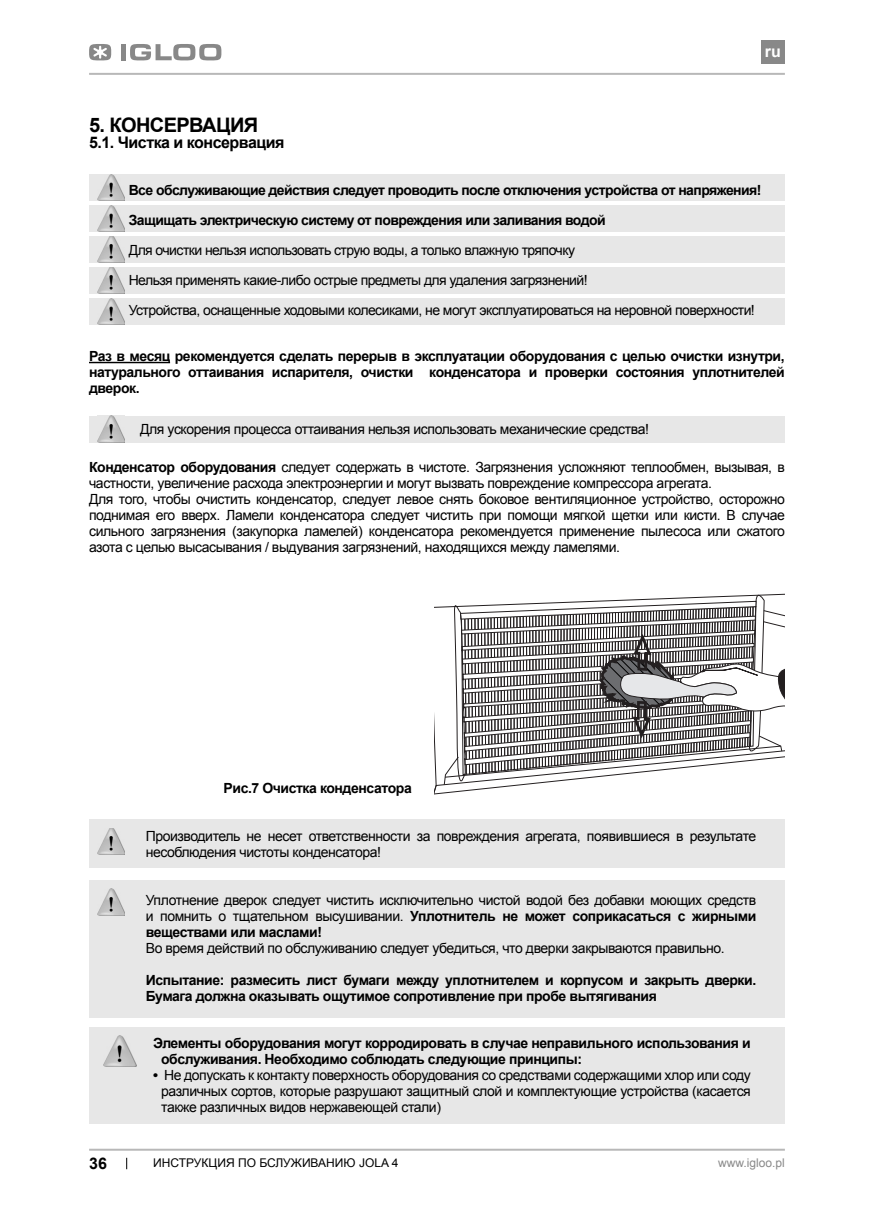
<style>
.page{position:relative;width:874px;height:1225px;background:#fff}
.page>*{position:absolute;margin:0;border:0;box-sizing:border-box;transform-origin:0 0}
.t1{font:700 20px "Arial";letter-spacing:-.03em;color:#000}
.t2{font:700 16px "Arial";letter-spacing:-.03em;color:#000}
.t3{font:700 16px "Arial";color:#fff}
.t4{font:14px/16px "Arial";letter-spacing:-.03em;color:#000}
.t5{font:700 14px/16px "Arial";letter-spacing:-.03em;color:#000}
.t6{font:12px "Arial";color:#000}
.t7{font:12px "Arial";color:#888}
.s1{font-weight:700}
</style>
<div class="page">
<hr style="left:89px;top:73px;width:695px;height:2px;background:#b8b8b8">
<div style="left:760px;top:40px;width:24px;height:23px;background:#888"></div>
<hr style="left:89px;top:1148px;width:695px;height:2px;background:#b8b8b8">
<svg style="left:126px;top:1157px;width:1px;height:12px"></svg>
<svg style="left:89px;top:44px;width:22px;height:17px"></svg>
<div style="left:121px;top:44px;width:5px;height:16px;background:#888"></div>
<svg style="left:130px;top:44px;width:91px;height:17px"></svg>
<div style="left:89px;top:880px;width:695px;height:137px;background:#e7e7e7"></div>
<img style="left:97px;top:889px;width:28px;height:26px">
<div style="left:89px;top:298px;width:695px;height:27px;background:#e7e7e7"></div>
<img style="left:97px;top:298px;width:28px;height:26px">
<div style="left:89px;top:174px;width:695px;height:27px;background:#e7e7e7"></div>
<div style="left:89px;top:205px;width:695px;height:27px;background:#e7e7e7"></div>
<div style="left:89px;top:236px;width:695px;height:27px;background:#e7e7e7"></div>
<div style="left:89px;top:267px;width:695px;height:27px;background:#e7e7e7"></div>
<img style="left:97px;top:174px;width:28px;height:26px">
<img style="left:97px;top:205px;width:28px;height:26px">
<img style="left:97px;top:236px;width:28px;height:26px">
<img style="left:97px;top:267px;width:28px;height:26px">
<hr style="left:89px;top:362px;width:81px;height:1px;background:#000">
<div style="left:89px;top:416px;width:695px;height:26px;background:#e7e7e7"></div>
<img style="left:97px;top:416px;width:28px;height:26px">
<div style="left:89px;top:819px;width:695px;height:49px;background:#e7e7e7"></div>
<img style="left:97px;top:828px;width:28px;height:26px">
<svg style="left:434px;top:593px;width:350px;height:202px"></svg>
<div style="left:89px;top:1027px;width:695px;height:96px;background:#e7e7e7"></div>
<img style="left:104px;top:1035px;width:32px;height:31px">
<p class="t3" style="left:764px;top:42px;width:17px">ru</p>
<h1 class="t1" style="left:89px;top:114px;width:170px">5. КОНСЕРВАЦИЯ</h1>
<p class="t2" style="left:89px;top:133px;width:197px">5.1. Чистка и консервация</p>
<p class="t5" style="left:129px;top:175px;width:634px;line-height:30px">Все обслуживающие действия следует проводить после отключения устройства от напряжения!<br>Защищать электрическую систему от повреждения или заливания водой</p>
<p class="t4" style="left:129px;top:235px;width:627px;line-height:30px">Для очистки нельзя использовать струю воды, а только влажную тряпочку<br>Нельзя применять какие-либо острые предметы для удаления загрязнений!<br>Устройства, оснащенные ходовыми колесиками, не могут эксплуатироваться на неровной поверхности!</p>
<p class="t5" style="left:89px;top:348px;width:696px;text-align:justify">Раз в месяц рекомендуется сделать перерыв в эксплуатации оборудования с целью очистки изнутри, натурального оттаивания испарителя, очистки конденсатора и проверки состояния уплотнителей дверок.</p>
<p class="t4" style="left:140px;top:421px;width:510px">Для ускорения процесса оттаивания нельзя использовать механические средства!</p>
<p class="t4" style="left:89px;top:459px;width:697px"><span class="s1">Конденсатор оборудования</span> следует содержать в чистоте. Загрязнения усложняют теплообмен, вызывая, в частности, увеличение расхода электроэнергии и могут вызвать повреждение компрессора агрегата.<br>Для того, чтобы очистить конденсатор, следует левое снять боковое вентиляционное устройство, осторожно поднимая его вверх. Ламели конденсатора следует чистить при помощи мягкой щетки или кисти. В случае сильного загрязнения (закупорка ламелей) конденсатора рекомендуется применение пылесоса или сжатого азота с целью высасывания / выдувания загрязнений, находящихся между ламелями.</p>
<p class="t5" style="left:223px;top:780px;width:190px">Рис.7 Очистка конденсатора</p>
<p class="t4" style="left:146px;top:828px;width:611px">Производитель не несет ответственности за повреждения агрегата, появившиеся в результате несоблюдения чистоты конденсатора!</p>
<p class="t4" style="left:146px;top:892px;width:611px;text-align:justify">Уплотнение дверок следует чистить исключительно чистой водой без добавки моющих средств и помнить о тщательном высушивании. <span class="s1">Уплотнитель не может соприкасаться с жирными веществами или маслами!</span></p>
<p class="t4" style="left:146px;top:940px;width:580px">Во время действий по обслуживанию следует убедиться, что дверки закрываются правильно.</p>
<p class="t5" style="left:146px;top:972px;width:611px">Испытание: размесить лист бумаги между уплотнителем и корпусом и закрыть дверки.<br>Бумага должна оказывать ощутимое сопротивление при пробе вытягивания</p>
<p class="t5" style="left:161px;top:1035px;width:591px;text-indent:-8px">Элементы оборудования могут корродировать в случае неправильного использования и обслуживания. Необходимо соблюдать следующие принципы:</p>
<p class="t4" style="left:161px;top:1067px;width:591px;text-align:justify;text-indent:-8px"><span class="s1">•</span> Не допускать к контакту поверхность оборудования со средствами содержащими хлор или соду различных сортов, которые разрушают защитный слой и комплектующие устройства (касается также различных видов нержавеющей стали)</p>
<p class="t2" style="left:89px;top:1154px;width:19px">36</p>
<p class="t6" style="left:153px;top:1156px;width:246px">ИНСТРУКЦИЯ ПО БСЛУЖИВАНИЮ JOLA 4</p>
<p class="t7" style="left:717px;top:1156px;width:68px">www.igloo.pl</p>
</div>
